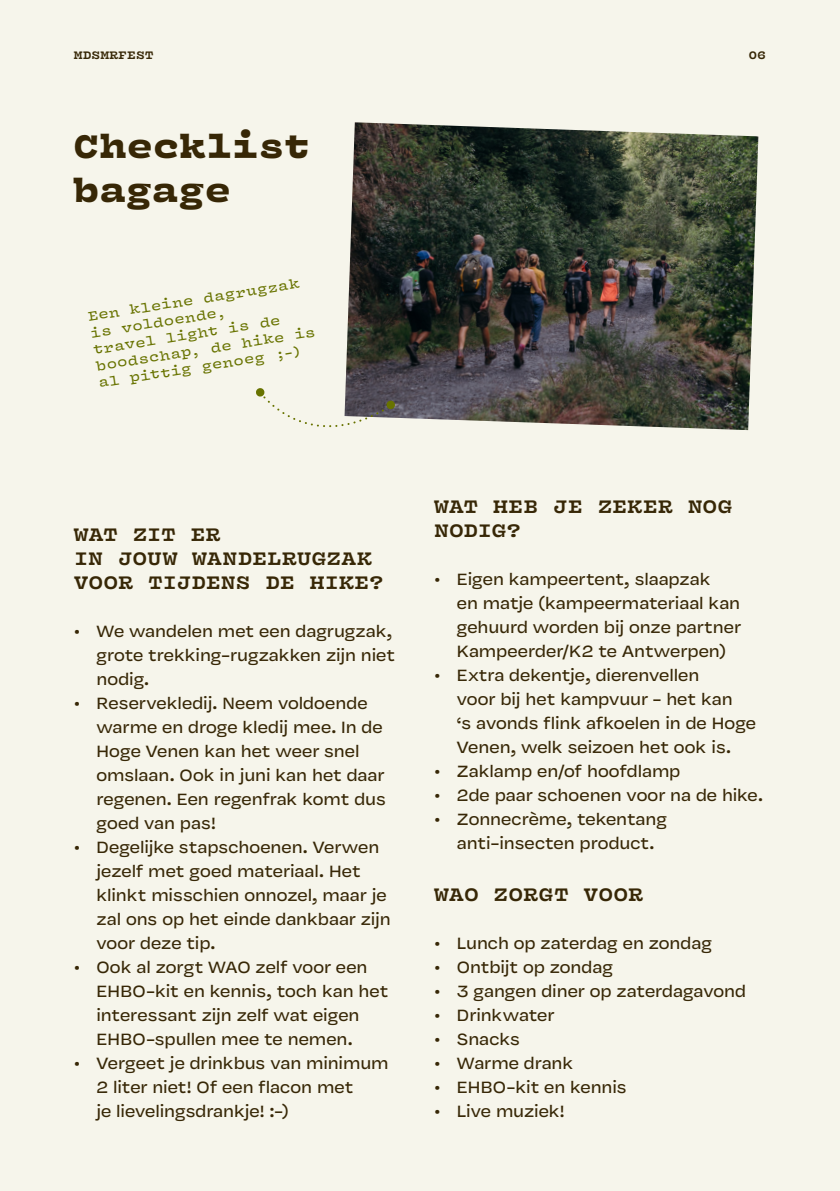
<style>
.page{position:relative;width:840px;height:1191px;background:#fff}
.page>*{position:absolute;margin:0;border:0;box-sizing:border-box;transform-origin:0 0}
.t1{font:900 36px/43.2px "Vulf Mono";letter-spacing:-.01em;color:#372706}
.t2{font:700 20px/24px "Vulf Mono";letter-spacing:.005em;color:#372706}
.t3{font:18px/24px "Vulf Sans";color:#372706}
.t4{font:14px/16.8px "Vulf Mono";color:#687300}
.t5{font:700 12px "Vulf Mono";color:#372706}
</style>
<div class="page">
<div style="left:0;top:0;width:839px;height:1191px;background:#f6f5eb"></div>
<img style="left:345px;top:122px;width:413px;height:308px">
<svg style="left:256px;top:387px;width:139px;height:43px"></svg>
<p class="t5" style="left:74px;top:46px;width:81px">MDSMRFEST</p>
<p class="t5" style="left:748px;top:46px;width:19px">06</p>
<h1 class="t1" style="left:73px;top:122px;width:239px">Checklist bagage</h1>
<p class="t4" style="left:87px;top:307px;width:223px;rotate:-9deg">Een kleine dagrugzak is voldoende,<br>travel light is de boodschap, de hike is al pittig genoeg ;-)</p>
<p class="t2" style="left:74px;top:521px;width:311px">WAT ZIT ER<br>IN JOUW WANDELRUGZAK<br>VOOR TIJDENS DE HIKE?</p>
<p class="t3" style="left:96px;top:619px;width:300px;text-indent:-23px">• We wandelen met een dagrugzak, grote trekking-rugzakken zijn niet nodig.</p>
<p class="t3" style="left:96px;top:691px;width:291px;text-indent:-23px">• Reservekledij. Neem voldoende warme en droge kledij mee. In de<br>Hoge Venen kan het weer snel omslaan. Ook in juni kan het daar regenen. Een regenfrak komt dus goed van pas!</p>
<p class="t3" style="left:96px;top:835px;width:295px;text-indent:-23px">• Degelijke stapschoenen. Verwen jezelf met goed materiaal. Het klinkt misschien onnozel, maar je zal ons op het einde dankbaar zijn voor deze tip.</p>
<p class="t3" style="left:96px;top:955px;width:293px;text-indent:-23px">• Ook al zorgt WAO zelf voor een<br>EHBO-kit en kennis, toch kan het interessant zijn zelf wat eigen<br>EHBO-spullen mee te nemen.</p>
<p class="t3" style="left:96px;top:1051px;width:293px;text-indent:-23px">• Vergeet je drinkbus van minimum<br>2 liter niet! Of een flacon met<br>je lievelingsdrankje! :-)</p>
<p class="t2" style="left:434px;top:493px;width:299px">WAT HEB JE ZEKER NOG<br>NODIG?</p>
<p class="t3" style="left:456px;top:567px;width:285px;text-indent:-23px">• Eigen kampeertent, slaapzak<br>en matje (kampeermateriaal kan gehuurd worden bij onze partner<br>Kampeerder/K2 te Antwerpen)</p>
<p class="t3" style="left:456px;top:663px;width:300px;text-indent:-23px">• Extra dekentje, dierenvellen<br>voor bij het kampvuur - het kan<br>‘s avonds flink afkoelen in de Hoge<br>Venen, welk seizoen het ook is.</p>
<p class="t3" style="left:434px;top:759px;width:247px">• Zaklamp en/of hoofdlamp</p>
<p class="t3" style="left:434px;top:783px;width:330px">• 2de paar schoenen voor na de hike.</p>
<p class="t3" style="left:434px;top:807px;width:234px;text-align:center">• Zonnecrème, tekentang anti-insecten product.</p>
<p class="t2" style="left:434px;top:881px;width:210px">WAO ZORGT VOOR</p>
<p class="t3" style="left:434px;top:931px;width:279px">• Lunch op zaterdag en zondag</p>
<p class="t3" style="left:434px;top:955px;width:180px">• Ontbijt op zondag</p>
<p class="t3" style="left:434px;top:979px;width:313px">• 3 gangen diner op zaterdagavond</p>
<p class="t3" style="left:434px;top:1003px;width:122px">• Drinkwater</p>
<p class="t3" style="left:434px;top:1027px;width:87px">• Snacks</p>
<p class="t3" style="left:434px;top:1051px;width:141px">• Warme drank</p>
<p class="t3" style="left:434px;top:1075px;width:194px">• EHBO-kit en kennis</p>
<p class="t3" style="left:434px;top:1099px;width:132px">• Live muziek!</p>
</div>
